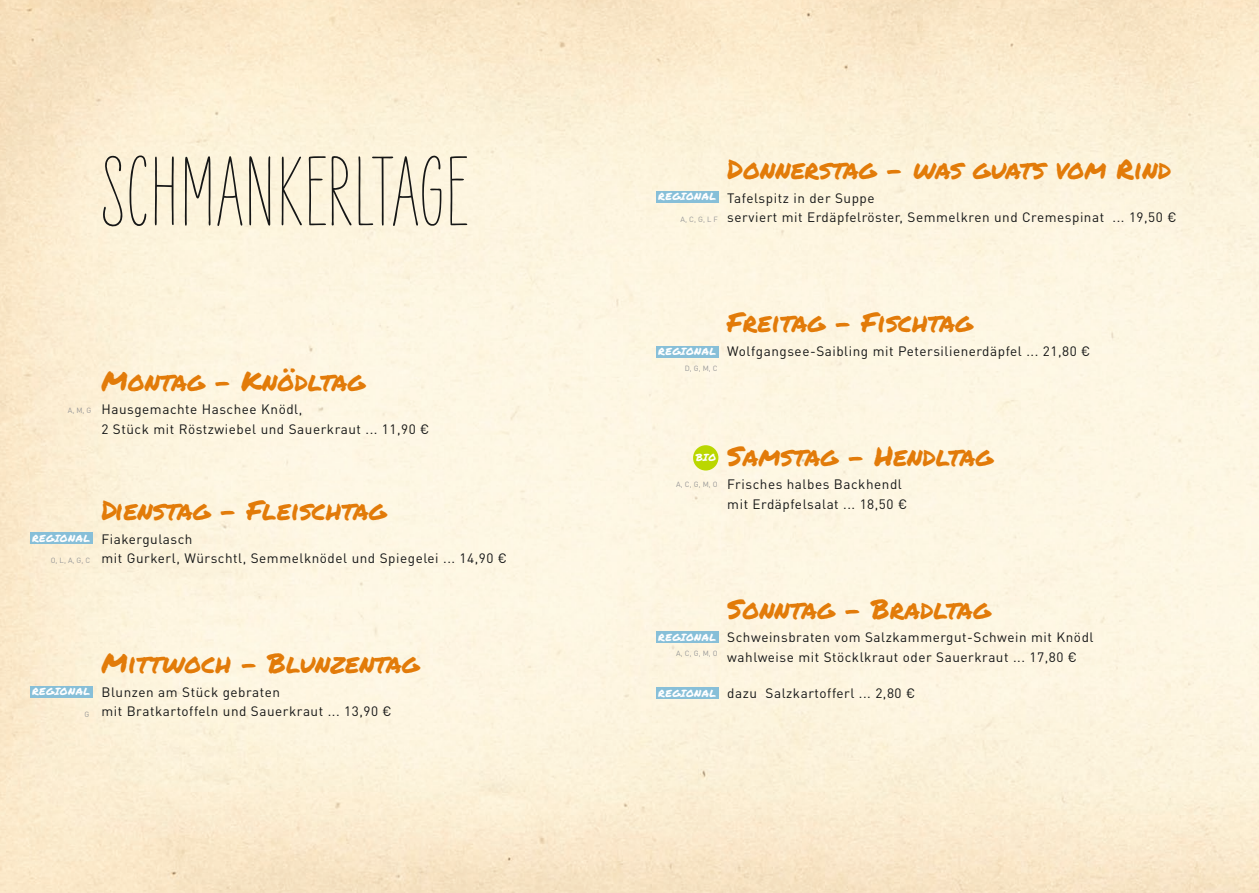
<style>
.page{position:relative;width:1259px;height:893px;background:#fff}
.page>*{position:absolute;margin:0;border:0;box-sizing:border-box;transform-origin:0 0}
.t1{font:101.25px "Liebe Erika";color:#151616}
.t2{font:27px "Permanent Marker";color:#e27b09}
.t3{font:13.5px/19.5px "DIN Pro";letter-spacing:.04em;color:#151616}
.t4{font:10.05px "Permanent Marker";letter-spacing:.04em;color:#fff;scale:1.04 1}
.t5{font:9.9px "Permanent Marker";color:#fff;scale:1.04 1}
.t6{font:7.5px "DIN Pro";color:#999}
</style>
<div class="page">
<img style="left:0;top:0;width:1259px;height:893px">
<div style="left:30px;top:533px;width:62px;height:11px;background:#87bfd8"></div>
<div style="left:656px;top:191px;width:62px;height:12px;background:#87bfd8"></div>
<div style="left:656px;top:346px;width:62px;height:11px;background:#87bfd8"></div>
<div style="left:656px;top:631px;width:62px;height:12px;background:#87bfd8"></div>
<div style="left:656px;top:688px;width:62px;height:11px;background:#87bfd8"></div>
<div style="left:30px;top:686px;width:62px;height:12px;background:#87bfd8"></div>
<div style="left:693px;top:445px;width:25px;height:25px;background:#bad700;border-radius:50%"></div>
<h1 class="t1" style="left:100px;top:135px;width:368px">SCHMANKERLTAGE</h1>
<p class="t4" style="left:658px;top:189px;width:57px">REGIONAL</p>
<p class="t6" style="left:680px;top:214px;width:39px">A, C, G, L F</p>
<h2 class="t2" style="left:727px;top:149px;width:445px">Donnerstag - was guats vom Rind</h2>
<p class="t3" style="left:727px;top:188px;width:451px">Tafelspitz in der Suppe<br>serviert mit Erdäpfelröster, Semmelkren und Cremespinat ... 19,50 €</p>
<p class="t6" style="left:68px;top:405px;width:25px">A, M, G</p>
<h2 class="t2" style="left:101px;top:361px;width:265px">Montag - Knödltag</h2>
<p class="t3" style="left:101px;top:399px;width:329px">Hausgemachte Haschee Knödl,<br>2 Stück mit Röstzwiebel und Sauerkraut ... 11,90 €</p>
<p class="t4" style="left:32px;top:531px;width:57px">REGIONAL</p>
<p class="t6" style="left:51px;top:555px;width:41px">O, L, A, G, C</p>
<h2 class="t2" style="left:101px;top:490px;width:286px">Dienstag - Fleischtag</h2>
<p class="t3" style="left:101px;top:528px;width:407px">Fiakergulasch<br>mit Gurkerl, Würschtl, Semmelknödel und Spiegelei ... 14,90 €</p>
<p class="t4" style="left:658px;top:344px;width:57px">REGIONAL</p>
<p class="t6" style="left:684px;top:364px;width:35px">D, G, M, C</p>
<h2 class="t2" style="left:727px;top:302px;width:247px">Freitag - Fischtag</h2>
<p class="t3" style="left:727px;top:341px;width:364px">Wolfgangsee-Saibling mit Petersilienerdäpfel ... 21,80 €</p>
<p class="t5" style="left:696px;top:450px;width:21px">BIO</p>
<p class="t6" style="left:676px;top:479px;width:43px">A, C, G, M, O</p>
<h2 class="t2" style="left:727px;top:436px;width:267px">Samstag - Hendltag</h2>
<p class="t3" style="left:727px;top:474px;width:181px">Frisches halbes Backhendl mit Erdäpfelsalat ... 18,50 €</p>
<p class="t4" style="left:658px;top:629px;width:57px">REGIONAL</p>
<p class="t6" style="left:676px;top:648px;width:43px">A, C, G, M, O</p>
<h2 class="t2" style="left:101px;top:643px;width:320px">Mittwoch - Blunzentag</h2>
<p class="t3" style="left:101px;top:681px;width:292px">Blunzen am Stück gebraten<br>mit Bratkartoffeln und Sauerkraut ... 13,90 €</p>
<p class="t4" style="left:32px;top:684px;width:57px">REGIONAL</p>
<p class="t4" style="left:658px;top:686px;width:57px">REGIONAL</p>
<p class="t6" style="left:85px;top:709px;width:6px">G</p>
<h2 class="t2" style="left:727px;top:589px;width:265px">Sonntag - Bradltag</h2>
<p class="t3" style="left:727px;top:627px;width:368px">Schweinsbraten vom Salzkammergut-Schwein mit Knödl wahlweise mit Stöcklkraut oder Sauerkraut ... 17,80 €</p>
<p class="t3" style="left:727px;top:683px;width:189px">dazu Salzkartofferl ... 2,80 €</p>
</div>
